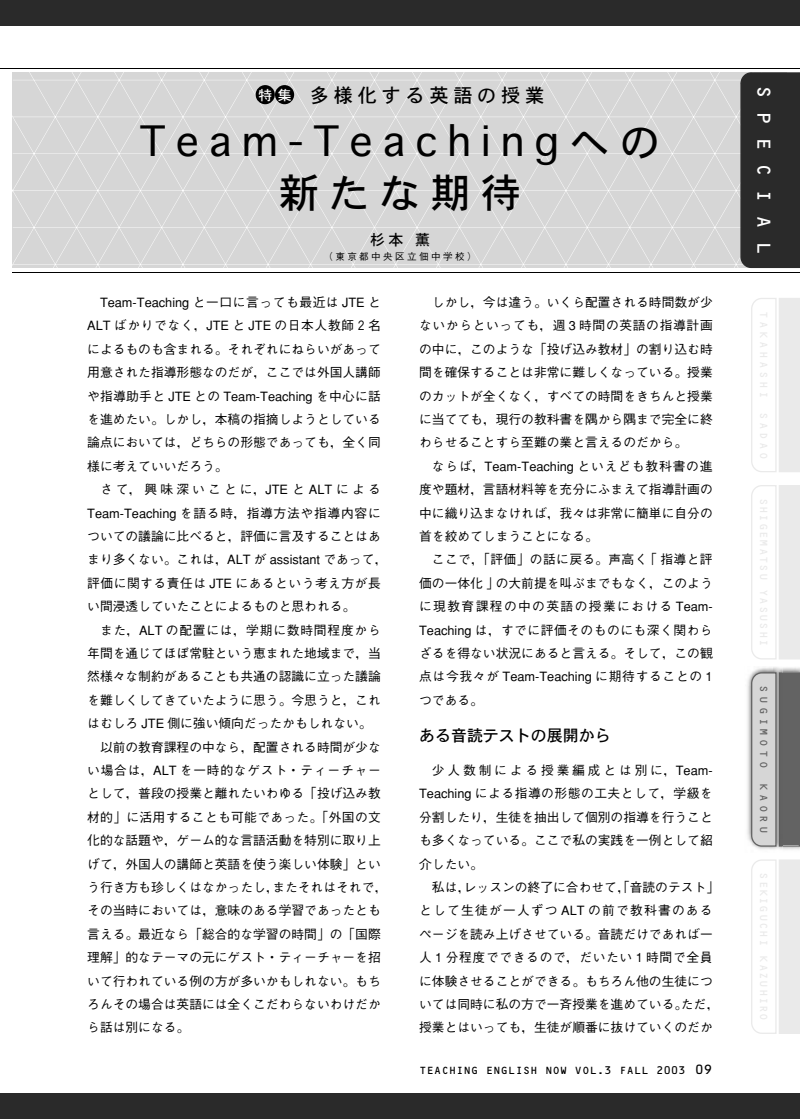
<style>
.page{position:relative;width:800px;height:1119px;background:#fff}
.page>*{position:absolute;margin:0;border:0;box-sizing:border-box;transform-origin:0 0}
.t1{font:40.35px/51px "Osaka";letter-spacing:.25em;color:#000;text-align:center}
.t2{font:19.2px "Osaka";letter-spacing:.25em;color:#000}
.t3{font:19.2px "OCRB";letter-spacing:.64em;color:#fff}
.t4{font:15.9px "Osaka";color:#000}
.t5{font:14.85px "Osaka";color:#000}
.t6{font:500 12.75px/23.4px "Gothic BBB";color:#000;text-align:justify}
.t7{font:500 12.75px "Gothic BBB";letter-spacing:.055em;color:#000}
.t8{font:500 12.75px "Gothic BBB";letter-spacing:.025em;color:#000}
.t9{font:500 12.75px "Gothic BBB";letter-spacing:.06em;color:#000}
.t10{font:10.65px "OCRB";letter-spacing:-.025em;color:#000}
.t11{font:10.65px "OCRB";letter-spacing:.3em;color:#636363}
.t12{font:500 9.6px "Gothic BBB";letter-spacing:.25em;color:#000}
.s1{font-size:13.8px;color:#fff}
.s2{font-size:12.75px}
</style>
<div class="page">
<svg style="left:13px;top:72px;width:727px;height:196px;background:#d7d7d7"></svg>
<div style="left:0;top:0;width:13px;height:26px;background:#2a2a2a"></div>
<div style="left:0;top:1093px;width:13px;height:25px;background:#2a2a2a"></div>
<svg style="left:0;top:68px;width:13px;height:1px"></svg>
<div style="left:13px;top:0;width:786px;height:26px;background:#2a2a2a"></div>
<div style="left:13px;top:1093px;width:786px;height:25px;background:#2a2a2a"></div>
<hr style="left:13px;top:68px;width:786px;height:1px;background:#000">
<svg style="left:751px;top:859px;width:49px;height:175px"></svg>
<div style="left:740px;top:72px;width:59px;height:196px;background:#2a2a2a"></div>
<svg style="left:751px;top:485px;width:49px;height:174px"></svg>
<svg style="left:751px;top:298px;width:49px;height:174px"></svg>
<hr style="left:13px;top:272px;width:786px;height:1px;background:#000">
<img style="left:747px;top:667px;width:52px;height:183px">
<div style="left:782px;top:672px;width:17px;height:174px;background:#636363"></div>
<img style="left:772px;top:667px;width:10px;height:183px">
<img style="left:778px;top:672px;width:4px;height:174px">
<svg style="left:750px;top:672px;width:26px;height:174px;background:#cbcbcb"></svg>
<div style="left:255px;top:85px;width:20px;height:19px;background:#000;border-radius:50%"></div>
<div style="left:275px;top:85px;width:19px;height:19px;background:#000;border-radius:50%"></div>
<h2 class="t2" style="left:258px;top:82px;width:287px"><span class="s1">特集</span> 多様化する英語の授業</h2>
<h1 class="t1" style="left:140px;top:115px;width:521px">Team-Teachingへの新たな期待</h1>
<p class="t5" style="left:370px;top:230px;width:61px">杉本 薫</p>
<p class="t12" style="left:323px;top:251px;width:155px">（東京都中央区立佃中学校）</p>
<p class="t6" style="left:87px;top:291px;width:295px;text-indent:13px">Team-Teaching と一口に言っても最近は JTE とALT ばかりでなく，JTE と JTE の日本人教師２名によるものも含まれる。それぞれにねらいがあって用意された指導形態なのだが，ここでは外国人講師や指導助手と JTE との Team-Teaching を中心に話を進めたい。しかし，本稿の指摘しようとしている論点においては，どちらの形態であっても，全く同様に考えていいだろう。</p>
<p class="t6" style="left:87px;top:478px;width:301px;text-align:left;text-indent:13px">さて，興味深いことに，JTEとALTによる<br>Team-Teaching を語る時，指導方法や指導内容についての議論に比べると，評価に言及することはあまり多くない。これは，ALT が assistant であって，評価に関する責任は JTE にあるという考え方が長い間浸透していたことによるものと思われる。</p>
<p class="t9" style="left:100px;top:622px;width:282px">また，ALT の配置には，学期に数時間程度から</p>
<p class="t6" style="left:87px;top:642px;width:295px">年間を通じてほぼ常駐という恵まれた地域まで，当</p>
<p class="t6" style="left:87px;top:665px;width:295px">然様々な制約があることも共通の認識に立った議論</p>
<p class="t6" style="left:87px;top:688px;width:295px">を難しくしてきていたように思う。今思うと，これ</p>
<p class="t6" style="left:87px;top:712px;width:286px">はむしろ JTE 側に強い傾向だったかもしれない。</p>
<p class="t6" style="left:100px;top:735px;width:282px">以前の教育課程の中なら，配置される時間が少な</p>
<p class="t7" style="left:87px;top:762px;width:295px">い場合は，ALT を一時的なゲスト・ティーチャー</p>
<p class="t6" style="left:87px;top:782px;width:295px">として，普段の授業と離れたいわゆる「投げ込み教</p>
<p class="t8" style="left:87px;top:809px;width:295px">材的」に活用することも可能であった。「外国の文</p>
<p class="t6" style="left:87px;top:829px;width:295px">化的な話題や，ゲーム的な言語活動を特別に取り上</p>
<p class="t6" style="left:87px;top:852px;width:295px">げて，外国人の講師と英語を使う楽しい体験」とい</p>
<p class="t6" style="left:87px;top:875px;width:301px">う行き方も珍しくはなかったし，またそれはそれで，</p>
<p class="t6" style="left:87px;top:899px;width:295px">その当時においては，意味のある学習であったとも</p>
<p class="t6" style="left:87px;top:922px;width:295px">言える。最近なら「総合的な学習の時間」の「国際</p>
<p class="t6" style="left:87px;top:946px;width:295px">理解」的なテーマの元にゲスト・ティーチャーを招</p>
<p class="t6" style="left:87px;top:969px;width:295px">いて行われている例の方が多いかもしれない。もち</p>
<p class="t6" style="left:87px;top:992px;width:295px">ろんその場合は英語には全くこだわらないわけだか</p>
<p class="t6" style="left:87px;top:1016px;width:104px">ら話は別になる。</p>
<p class="t6" style="left:419px;top:291px;width:295px;text-indent:13px">しかし，今は違う。いくら配置される時間数が少ないからといっても，週 3 時間の英語の指導計画の中に，このような「投げ込み教材」の割り込む時間を確保することは非常に難しくなっている。授業のカットが全くなく，すべての時間をきちんと授業に当てても，現行の教科書を隅から隅まで完全に終わらせることすら至難の業と言えるのだから。</p>
<p class="t6" style="left:419px;top:454px;width:295px;text-indent:13px">ならば，Team-Teaching といえども教科書の進度や題材，言語材料等を充分にふまえて指導計画の中に織り込まなければ，我々は非常に簡単に自分の首を絞めてしまうことになる。</p>
<p class="t6" style="left:419px;top:548px;width:295px;text-indent:13px">ここで，「評価」の話に戻る。声高く｢指導と評価の一体化｣の大前提を叫ぶまでもなく，このように現教育課程の中の英語の授業における Team-Teaching は，すでに評価そのものにも深く関わらざるを得ない状況にあると言える。そして，この観点は今我々が Team-Teaching に期待することの 1つである。</p>
<p class="t4" style="left:419px;top:724px;width:193px">ある音読テストの展開から</p>
<p class="t6" style="left:419px;top:758px;width:295px;text-indent:13px">少人数制による授業編成とは別に，Team-Teaching による指導の形態の工夫として，学級を分割したり，生徒を抽出して個別の指導を行うことも多くなっている。ここで私の実践を一例として紹介したい。</p>
<p class="t6" style="left:419px;top:875px;width:301px;text-align:left;text-indent:13px">私は，レッスンの終了に合わせて，「音読のテスト」として生徒が一人ずつ ALT の前で教科書のあるページを読み上げさせている。音読だけであれば一人 1 分程度でできるので，だいたい 1 時間で全員に体験させることができる。もちろん他の生徒については同時に私の方で一斉授業を進めている。ただ，授業とはいっても，生徒が順番に抜けていくのだか</p>
<p class="t10" style="left:419px;top:1064px;width:295px">TEACHING ENGLISH NOW VOL.3 FALL 2003 <span class="s2">09</span></p>
<h2 class="t3" style="left:774px;top:85px;width:172px;rotate:90deg">SPECIAL</h2>
<p class="t11" style="left:769px;top:685px;width:85px;rotate:90deg">SUGIMOTO</p>
<p class="t11" style="left:769px;top:782px;width:53px;rotate:90deg">KAORU</p>
</div>
